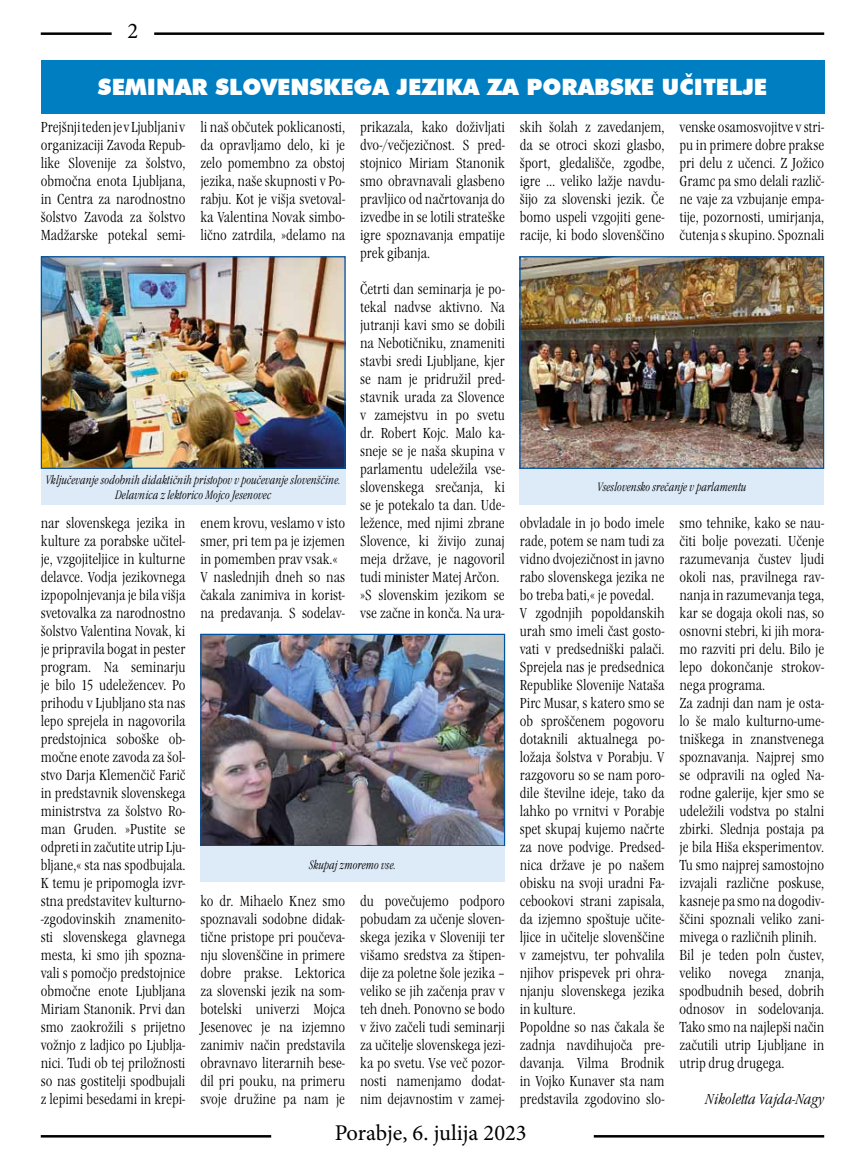
<style>
.page{position:relative;width:865px;height:1170px;background:#fff}
.page>*{position:absolute;margin:0;border:0;box-sizing:border-box;transform-origin:0 0}
.t1{font:900 22.5px "Futura BT";color:#fff}
.t2{font:22.5px "Minion Pro";color:#000}
.t3{font:15px/18px "Garamond Itc TEE Ligh Cond";color:#000;text-align:justify}
.t4{font:15px "Garamond Itc TEE Ligh Cond Ital";color:#000}
.t5{font:12.5px/15px "Garamond Itc TEE Ligh Cond Ital";color:#000;text-align:center;scale:.9 1}
</style>
<div class="page">
<hr style="left:41px;top:32px;width:71px;height:3px;background:#000">
<hr style="left:154px;top:32px;width:670px;height:3px;background:#000">
<hr style="left:41px;top:1134px;width:230px;height:3px;background:#000">
<hr style="left:594px;top:1134px;width:230px;height:3px;background:#000">
<div style="left:41px;top:60px;width:783px;height:53px;background:#007ec2"></div>
<img style="left:43px;top:258px;width:300px;height:209px">
<div style="left:41px;top:256px;width:304px;height:213px;border:1px solid #0053a1"></div>
<div style="left:41px;top:469px;width:304px;height:35px;background:#ddeaf8"></div>
<img style="left:521px;top:258px;width:301px;height:209px">
<div style="left:519px;top:256px;width:305px;height:213px;border:1px solid #0053a1"></div>
<div style="left:519px;top:469px;width:305px;height:35px;background:#ddeaf8"></div>
<img style="left:202px;top:635px;width:301px;height:209px">
<div style="left:200px;top:633px;width:305px;height:213px;border:1px solid #0053a1"></div>
<div style="left:200px;top:846px;width:305px;height:35px;background:#ddeaf8"></div>
<h1 class="t2" style="left:127px;top:15px;width:12px">2</h1>
<h1 class="t1" style="left:98px;top:74px;width:670px">SEMINAR SLOVENSKEGA JEZIKA ZA PORABSKE UČITELJE</h1>
<p class="t3" style="left:41px;top:118px;width:146px">Prejšnji teden je v Ljubljani v organizaciji Zavoda Repub&shy;like Slovenije za šolstvo, območna enota Ljubljana, in Centra za narodnostno šolstvo Zavoda za šolstvo Madžarske potekal semi-</p>
<p class="t3" style="left:200px;top:118px;width:146px">li naš občutek poklicanosti, da opravljamo delo, ki je zelo pomembno za obstoj jezika, naše skupnosti v Po&shy;rabju. Kot je višja svetoval&shy;ka Valentina Novak simbo&shy;lično zatrdila, »delamo na</p>
<p class="t3" style="left:360px;top:118px;width:146px">prikazala, kako doživljati dvo-/večjezičnost. S pred&shy;stojnico Miriam Stanonik smo obravnavali glasbeno pravljico od načrtovanja do izvedbe in se lotili strateške igre spoznavanja empatije prek gibanja.</p>
<p class="t3" style="left:360px;top:280px;width:146px;text-align:left">Četrti dan seminarja je po&shy;tekal nadvse aktivno. Na jutranji kavi smo se dobili na Nebotičniku, znameniti stavbi sredi Ljubljane, kjer se nam je pridružil pred&shy;stavnik urada za Slovence v zamejstvu in po svetu dr. Robert Kojc. Malo ka&shy;sneje se je naša skupina v parlamentu udeležila vse&shy;slovenskega srečanja, ki se je potekalo ta dan. Ude&shy;ležence, med njimi zbrane<br>Slovence, ki živijo zunaj meja države, je nagovoril tudi minister Matej Arčon. »S slovenskim jezikom se vse začne in konča. Na ura-</p>
<p class="t3" style="left:520px;top:118px;width:146px">skih šolah z zavedanjem, da se otroci skozi glasbo, šport, gledališče, zgodbe, igre … veliko lažje navdu&shy;šijo za slovenski jezik. Če bomo uspeli vzgojiti gene&shy;racije, ki bodo slovenščino</p>
<p class="t3" style="left:679px;top:118px;width:146px">venske osamosvojitve v stri&shy;pu in primere dobre prakse pri delu z učenci. Z Jožico Gramc pa smo delali različ&shy;ne vaje za vzbujanje empa&shy;tije, pozornosti, umirjanja, čutenja s skupino. Spoznali</p>
<p class="t5" style="left:45px;top:472px;width:330px">Vključevanje sodobnih didaktičnih pristopov v poučevanje slovenščine.<br>Delavnica z lektorico Mojco Jesenovec</p>
<p class="t5" style="left:597px;top:480px;width:167px">Vseslovensko srečanje v parlamentu</p>
<p class="t3" style="left:520px;top:514px;width:146px;text-align:left">obvladale in jo bodo imele rade, potem se nam tudi za vidno dvojezičnost in javno rabo slovenskega jezika ne bo treba bati,« je povedal.<br>V zgodnjih popoldanskih urah smo imeli čast gosto&shy;vati v predsedniški palači.<br>Sprejela nas je predsednica<br>Republike Slovenije Nataša<br>Pirc Musar, s katero smo se ob sproščenem pogovoru dotaknili aktualnega po&shy;ložaja šolstva v Porabju. V razgovoru so se nam poro&shy;dile številne ideje, tako da lahko po vrnitvi v Porabje spet skupaj kujemo načrte za nove podvige. Predsed&shy;nica države je po našem obisku na svoji uradni Fa&shy;cebookovi strani zapisala, da izjemno spoštuje učite&shy;ljice in učitelje slovenščine v zamejstvu, ter pohvalila njihov prispevek pri ohra&shy;njanju slovenskega jezika in kulture.<br>Popoldne so nas čakala še zadnja navdihujoča pre&shy;davanja. Vilma Brodnik in Vojko Kunaver sta nam predstavila zgodovino slo-</p>
<p class="t3" style="left:41px;top:514px;width:146px">nar slovenskega jezika in kulture za porabske učitel&shy;je, vzgojiteljice in kulturne delavce. Vodja jezikovnega izpopolnjevanja je bila višja svetovalka za narodnostno šolstvo Valentina Novak, ki je pripravila bogat in pester program. Na seminarju je bilo 15 udeležencev. Po prihodu v Ljubljano sta nas lepo sprejela in nagovorila predstojnica soboške ob&shy;močne enote zavoda za šol&shy;stvo Darja Klemenčič Farič in predstavnik slovenskega ministrstva za šolstvo Ro&shy;man Gruden. »Pustite se odpreti in začutite utrip Lju&shy;bljane,« sta nas spodbujala.<br>K temu je pripomogla izvr&shy;stna predstavitev kulturno--zgodovinskih znamenito&shy;sti slovenskega glavnega mesta, ki smo jih spozna&shy;vali s pomočjo predstojnice območne enote Ljubljana Miriam Stanonik. Prvi dan smo zaokrožili s prijetno vožnjo z ladjico po Ljublja&shy;nici. Tudi ob tej priložnosti so nas gostitelji spodbujali z lepimi besedami in krepi-</p>
<p class="t3" style="left:200px;top:514px;width:146px;text-align:left">enem krovu, veslamo v isto smer, pri tem pa je izjemen in pomemben prav vsak.«<br>V naslednjih dneh so nas čakala zanimiva in korist&shy;na predavanja. S sodelav-</p>
<p class="t3" style="left:679px;top:514px;width:146px;text-align:left">smo tehnike, kako se nau&shy;čiti bolje povezati. Učenje razumevanja čustev ljudi okoli nas, pravilnega rav&shy;nanja in razumevanja tega, kar se dogaja okoli nas, so osnovni stebri, ki jih mora&shy;mo razviti pri delu. Bilo je lepo dokončanje strokov&shy;nega programa.<br>Za zadnji dan nam je osta&shy;lo še malo kulturno-ume&shy;tniškega in znanstvenega spoznavanja. Najprej smo se odpravili na ogled Na&shy;rodne galerije, kjer smo se udeležili vodstva po stalni zbirki. Slednja postaja pa je bila Hiša eksperimentov.<br>Tu smo najprej samostojno izvajali različne poskuse, kasneje pa smo na dogodiv&shy;ščini spoznali veliko zani&shy;mivega o različnih plinih.<br>Bil je teden poln čustev, veliko novega znanja, spodbudnih besed, dobrih odnosov in sodelovanja.<br>Tako smo na najlepši način začutili utrip Ljubljane in utrip drug drugega.</p>
<p class="t4" style="left:705px;top:1090px;width:121px">Nikoletta Vajda-Nagy</p>
<p class="t5" style="left:309px;top:857px;width:98px">Skupaj zmoremo vse.</p>
<p class="t3" style="left:200px;top:892px;width:146px">ko dr. Mihaelo Knez smo spoznavali sodobne didak&shy;tične pristope pri poučeva&shy;nju slovenščine in primere dobre prakse. Lektorica za slovenski jezik na som&shy;botelski univerzi Mojca Jesenovec je na izjemno zanimiv način predstavila obravnavo literarnih bese&shy;dil pri pouku, na primeru svoje družine pa nam je</p>
<p class="t3" style="left:360px;top:892px;width:146px">du povečujemo podporo pobudam za učenje sloven&shy;skega jezika v Sloveniji ter višamo sredstva za štipen&shy;dije za poletne šole jezika – veliko se jih začenja prav v teh dneh. Ponovno se bodo v živo začeli tudi seminarji za učitelje slovenskega jezi&shy;ka po svetu. Vse več pozor&shy;nosti namenjamo dodat&shy;nim dejavnostim v zamej-</p>
<h1 class="t2" style="left:335px;top:1117px;width:194px">Porabje, 6. julija 2023</h1>
</div>
